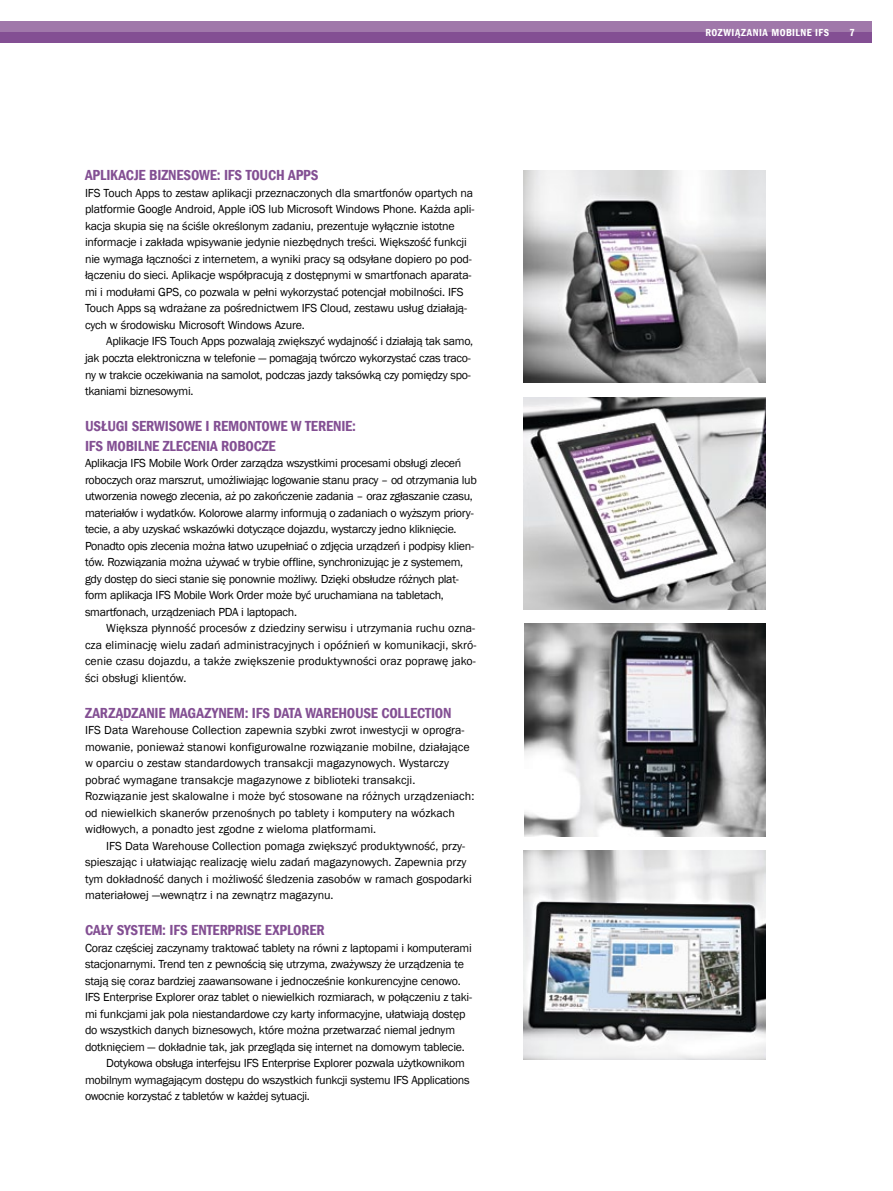
<style>
.page{position:relative;width:893px;height:1191px;background:#fff}
.page>*{position:absolute;margin:0;border:0;box-sizing:border-box;transform-origin:0 0}
.t1{font:15px "Franklin Gothic LT Com Dm Cn";letter-spacing:-.015em;color:#834f93}
.t2{font:12px/16.5px "Franklin Gothic";letter-spacing:-.02em;color:#000}
.t3{font:12px/16.5px "Franklin Gothic";color:#000}
.t4{font:10.5px "Franklin Gothic LT Com Dm Cn";letter-spacing:.055em;color:#fff}
</style>
<div class="page">
<div style="left:0;top:21px;width:872px;height:11px;background:#a078aa"></div>
<div style="left:0;top:32px;width:872px;height:11px;background:#834f93"></div>
<img style="left:524px;top:850px;width:242px;height:210px">
<img style="left:524px;top:170px;width:242px;height:213px">
<img style="left:524px;top:397px;width:242px;height:212px">
<img style="left:524px;top:624px;width:242px;height:212px">
<p class="t1" style="left:85px;top:167px;width:235px">APLIKACJE BIZNESOWE: IFS TOUCH APPS</p>
<p class="t2" style="left:85px;top:185px;width:391px">IFS Touch Apps to zestaw aplikacji przeznaczonych dla smartfonów opartych na platformie Google Android, Apple iOS lub Microsoft Windows Phone. Każda apli&shy;kacja skupia się na ściśle określonym zadaniu, prezentuje wyłącznie istotne informacje i zakłada wpisywanie jedynie niezbędnych treści. Większość funkcji nie wymaga łączności z internetem, a wyniki pracy są odsyłane dopiero po pod&shy;łączeniu do sieci. Aplikacje współpracują z dostępnymi w smartfonach aparata&shy;mi i modułami GPS, co pozwala w pełni wykorzystać potencjał mobilności. IFS Touch Apps są wdrażane za pośrednictwem IFS Cloud, zestawu usług działają&shy;cych w środowisku Microsoft Windows Azure.</p>
<p class="t2" style="left:85px;top:333px;width:390px;text-indent:21px">Aplikacje IFS Touch Apps pozwalają zwiększyć wydajność i działają tak samo, jak poczta elektroniczna w telefonie — pomagają twórczo wykorzystać czas traco&shy;ny w trakcie oczekiwania na samolot, podczas jazdy taksówką czy pomiędzy spo&shy;tkaniami biznesowymi.</p>
<p class="t1" style="left:85px;top:417px;width:163px">USŁUGI SERWISOWE I REMONTO</p>
<p class="t1" style="left:270px;top:417px;width:88px">WE W TERENIE:</p>
<p class="t1" style="left:85px;top:437px;width:185px">IFS MOBILNE ZLECENIA ROBOCZE</p>
<p class="t2" style="left:85px;top:455px;width:393px">Aplikacja IFS Mobile Work Order zarządza wszystkimi procesami obsługi zleceń roboczych oraz marszrut, umożliwiając logowanie stanu pracy – od otrzymania lub utworzenia nowego zlecenia, aż po zakończenie zadania – oraz zgłaszanie czasu, materiałów i wydatków. Kolorowe alarmy informują o zadaniach o wyższym priory&shy;tecie, a aby uzyskać wskazówki dotyczące dojazdu, wystarczy jedno kliknięcie.<br>Ponadto opis zlecenia można łatwo uzupełniać o zdjęcia urządzeń i podpisy klien&shy;tów. Rozwiązania można używać w trybie offline, synchronizując je z systemem, gdy dostęp do sieci stanie się ponownie możliwy. Dzięki obsłudze różnych plat&shy;form aplikacja IFS Mobile Work Order może być uruchamiana na tabletach, smartfonach, urządzeniach PDA i laptopach.</p>
<p class="t2" style="left:85px;top:620px;width:393px;text-align:justify;text-indent:21px">Większa płynność procesów z dziedziny serwisu i utrzymania ruchu ozna&shy;cza eliminację wielu zadań administracyjnych i opóźnień w komunikacji, skró&shy;cenie czasu dojazdu, a także zwiększenie produktywności oraz poprawę jako&shy;ści obsługi klientów.</p>
<p class="t1" style="left:85px;top:704px;width:305px">ZARZĄDZANIE MAGAZYNEM: IFS DATA WAREHOUSE COLL</p>
<p class="t1" style="left:410px;top:704px;width:34px">ECTION</p>
<p class="t3" style="left:85px;top:722px;width:391px">IFS Data Warehouse Collection zapewnia szybki zwrot inwestycji w oprogra&shy;mowanie, ponieważ stanowi konfigurowalne rozwiązanie mobilne, działające w oparciu o zestaw standardowych transakcji magazynowych. Wystarczy pobrać wymagane transakcje magazynowe z biblioteki transakcji.<br>Rozwiązanie jest skalowalne i może być stosowane na różnych urządzeniach: od niewielkich skanerów przenośnych po tablety i komputery na wózkach widłowych, a ponadto jest zgodne z wieloma platformami.</p>
<p class="t2" style="left:85px;top:837px;width:388px;text-indent:21px">IFS Data Warehouse Collection pomaga zwiększyć produktywność, przy&shy;spieszając i ułatwiając realizację wielu zadań magazynowych. Zapewnia przy tym dokładność danych i możliwość śledzenia zasobów w ramach gospodarki materiałowej —wewnątrz i na zewnątrz magazynu.</p>
<p class="t1" style="left:85px;top:921px;width:241px">CAŁY SYSTEM: IFS ENTERPRISE EXPLORER</p>
<p class="t2" style="left:85px;top:939px;width:388px">Coraz częściej zaczynamy traktować tablety na równi z laptopami i komputerami</p>
<p class="t2" style="left:85px;top:956px;width:380px">stacjonarnymi. Trend ten z pewnością się utrzyma, zważywszy że urządzenia te</p>
<p class="t2" style="left:85px;top:972px;width:377px">stają się coraz bardziej zaawansowane i jednocześnie konkurencyjne cenowo.</p>
<p class="t2" style="left:85px;top:989px;width:389px">IFS Enterprise Explorer oraz tablet o niewielkich rozmiarach, w połączeniu z taki-</p>
<p class="t2" style="left:85px;top:1005px;width:382px">mi funkcjami jak pola niestandardowe czy karty informacyjne, ułatwiają dostęp</p>
<p class="t2" style="left:85px;top:1022px;width:372px">do wszystkich danych biznesowych, które można przetwarzać niemal jednym</p>
<p class="t2" style="left:85px;top:1038px;width:381px">dotknięciem — dokładnie tak, jak przegląda się internet na domowym tablecie.</p>
<p class="t2" style="left:106px;top:1055px;width:360px">Dotykowa obsługa interfejsu IFS Enterprise Explorer pozwala użytkownikom</p>
<p class="t2" style="left:85px;top:1071px;width:386px">mobilnym wymagającym dostępu do wszystkich funkcji systemu IFS Applications</p>
<p class="t2" style="left:85px;top:1088px;width:226px">owocnie korzystać z tabletów w każdej sytuacji.</p>
<p class="t4" style="left:705px;top:26px;width:125px">ROZWIĄZANIA MOBILN E IFS</p>
<p class="t4" style="left:849px;top:26px;width:7px">7</p>
</div>
